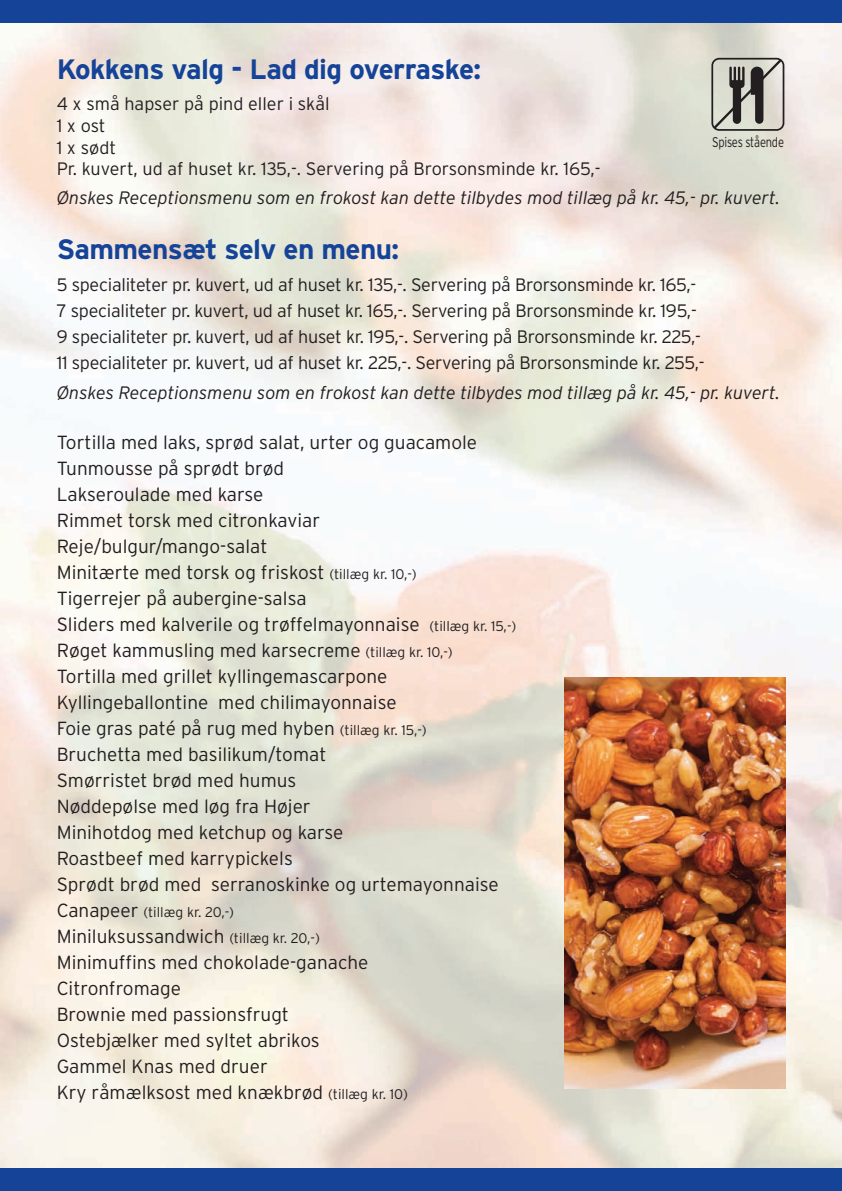
<style>
.page{position:relative;width:842px;height:1191px;background:#fff}
.page>*{position:absolute;margin:0;border:0;box-sizing:border-box;transform-origin:0 0}
.t1{font:700 28px "Interstate";letter-spacing:-.02em;color:#154398}
.t2{font:300 19px/26px "Interstate";color:#231f20}
.t3{font:300 18px/21.6px "Interstate";letter-spacing:-.015em;color:#231f20}
.t4{font:italic 300 18px "Interstate";color:#231f20}
.t5{font:300 14px "Interstate";color:#231f20}
.t6{font:300 14px "Interstate";letter-spacing:-.02em;color:#231f20;scale:.8 1}
.s1{font-size:14px}
.s2{font-size:19px}
</style>
<div class="page">
<img style="left:773px;top:23px;width:69px;height:1028px">
<div style="left:0;top:0;width:842px;height:23px;background:#154398"></div>
<div style="left:0;top:1168px;width:842px;height:23px;background:#154398"></div>
<img style="left:564px;top:677px;width:221px;height:411px">
<svg style="left:711px;top:57px;width:73px;height:74px;background:#a2a099"></svg>
<h1 class="t1" style="left:57px;top:59px;width:426px">Kokkens valg - Lad dig overraske:</h1>
<p class="t3" style="left:57px;top:95px;width:545px">4 x små hapser på pind eller i skål<br>1 x ost<br>1 x sødt<br>Pr. kuvert, ud af huset kr. 135,-. Servering på Brorsonsminde kr. 165,-</p>
<p class="t4" style="left:57px;top:191px;width:725px">Ønskes Receptionsmenu som en frokost kan dette tilbydes mod tillæg på kr. 45,- pr. kuvert.</p>
<h1 class="t1" style="left:57px;top:238px;width:344px">Sammensæt selv en menu:</h1>
<p class="t3" style="left:57px;top:273px;width:649px;line-height:26.2px">5 specialiteter pr. kuvert, ud af huset kr. 135,-. Servering på Brorsonsminde kr. 165,- 7 specialiteter pr. kuvert, ud af huset kr. 165,-. Servering på Brorsonsminde kr. 195,- 9 specialiteter pr. kuvert, ud af huset kr. 195,-. Servering på Brorsonsminde kr. 225,- 11 specialiteter pr. kuvert, ud af huset kr. 225,-. Servering på Brorsonsminde kr. 255,-</p>
<p class="t4" style="left:57px;top:385px;width:725px">Ønskes Receptionsmenu som en frokost kan dette tilbydes mod tillæg på kr. 45,- pr. kuvert.</p>
<p class="t2" style="left:57px;top:430px;width:461px">Tortilla med laks, sprød salat, urter og guacamole Tunmousse på sprødt brød<br>Lakseroulade med karse<br>Rimmet torsk med citronkaviar Reje/bulgur/mango-salat<br>Minitærte med torsk og friskost <span class="s1">(tillæg kr. 10,-)<br></span>Tigerrejer på aubergine-salsa<br>Sliders med kalverile og trøffelmayonnaise <span class="s1">(tillæg kr. 15,-)<br></span>Røget kammusling med karsecreme <span class="s1">(tillæg kr. 10,-)<br></span>Tortilla med grillet kyllingemascarpone Kyllingeballontine med chilimayonnaise<br>Foie gras paté på rug med hyben <span class="s1">(tillæg kr. 15,-)<br></span>Bruchetta med basilikum/tomat<br>Smørristet brød med humus<br>Nøddepølse med løg fra Højer<br>Minihotdog med ketchup og karse<br>Roastbeef med karrypickels<br>Sprødt brød med serranoskinke og urtemayonnaise</p>
<p class="t5" style="left:57px;top:906px;width:179px"><span class="s2">Canapeer</span> (tillæg kr. 20,-)</p>
<p class="t2" style="left:57px;top:924px;width:353px">Miniluksussandwich <span class="s1">(tillæg kr. 20,-)<br></span>Minimuffins med chokolade-ganache<br>Citronfromage<br>Brownie med passionsfrugt<br>Ostebjælker med syltet abrikos<br>Gammel Knas med druer<br>Kry råmælksost med knækbrød <span class="s1">(tillæg kr. 10)</span></p>
<p class="t6" style="left:712px;top:137px;width:92px">Spises stående</p>
</div>
